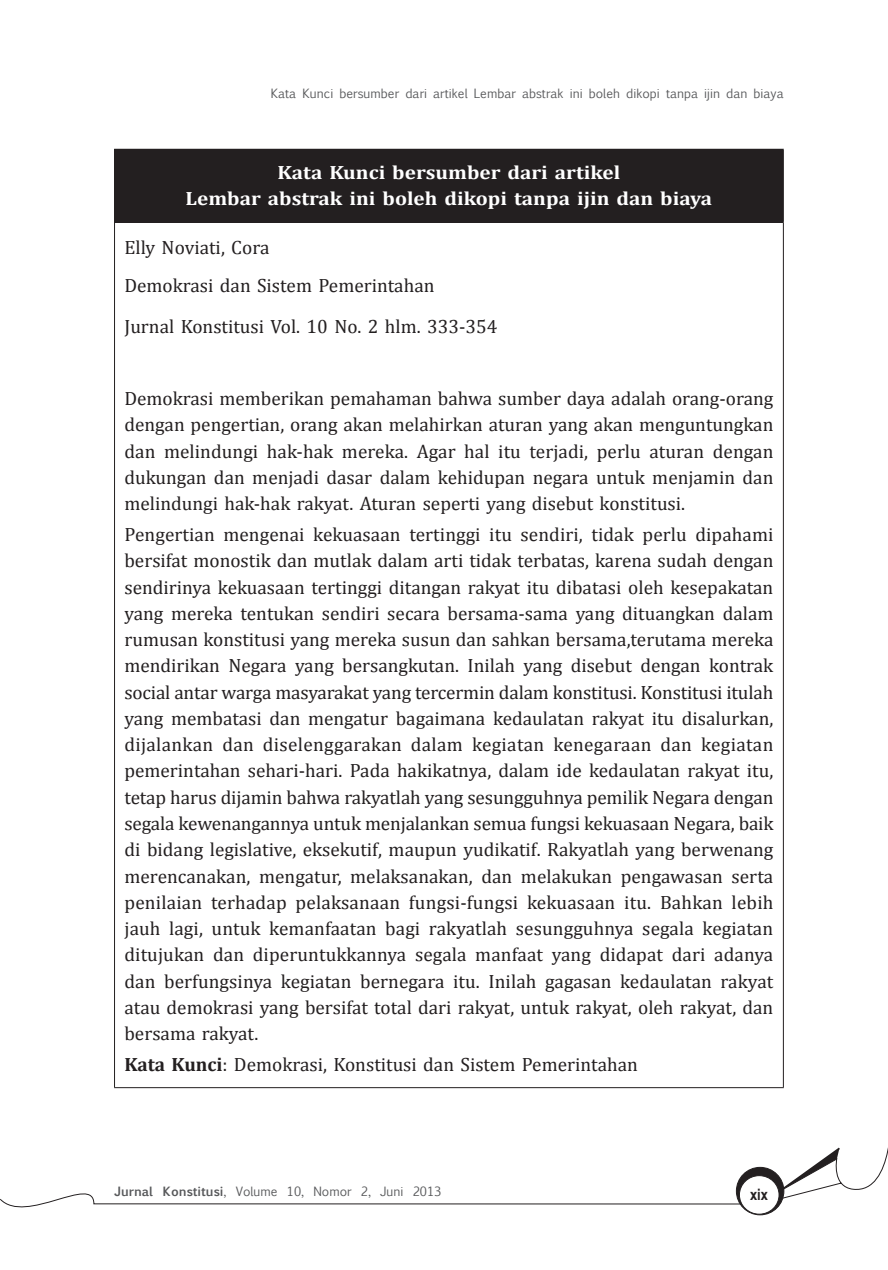
<style>
.page{position:relative;width:888px;height:1270px;background:#fff}
.page>*{position:absolute;margin:0;border:0;box-sizing:border-box;transform-origin:0 0}
.List_Paragraph{font:19.25px/26.2px "Cambria";color:#231f20;text-align:justify}
.No_Spacing{font:700 19.25px "Cambria";color:#fff;scale:1.1 1}
.t1{font:700 15.75px "Arial Narrow";color:#231f20}
.t2{font:12.25px "Euphemia UCAS";color:#57585a}
.s1{font-weight:700}
</style>
<div class="page">
<svg style="left:0;top:1147px;width:888px;height:69px"></svg>
<div style="left:736px;top:1167px;width:48px;height:48px;background:#231f20;border-radius:50%"></div>
<div style="left:736px;top:1167px;width:48px;height:48px;border:1px solid #231f20;border-radius:50%"></div>
<div style="left:739px;top:1176px;width:40px;height:38px;background:#fff;border-radius:50%"></div>
<div style="left:739px;top:1175px;width:40px;height:40px;border:1px solid #231f20;border-radius:50%"></div>
<div style="left:115px;top:149px;width:668px;height:73px;background:#231f20"></div>
<hr style="left:114px;top:149px;width:670px;height:1px;background:#231f20">
<hr style="left:114px;top:150px;width:1px;height:72px;background:#231f20">
<hr style="left:783px;top:150px;width:1px;height:72px;background:#231f20">
<hr style="left:114px;top:222px;width:670px;height:1px;background:#231f20">
<hr style="left:114px;top:223px;width:1px;height:864px;background:#231f20">
<hr style="left:783px;top:223px;width:1px;height:864px;background:#231f20">
<hr style="left:114px;top:1087px;width:670px;height:1px;background:#231f20">
<p class="t2" style="left:271px;top:84px;width:515px">Kata Kunci bersumber dari artikel Lembar abstrak ini boleh dikopi tanpa ijin dan biaya</p>
<p class="No_Spacing" style="left:277px;top:161px;width:313px">Kata Kunci bersumber dari artikel</p>
<p class="No_Spacing" style="left:186px;top:187px;width:480px">Lembar abstrak ini boleh dikopi tanpa ijin dan biaya</p>
<p class="List_Paragraph" style="left:124px;top:234px;width:146px">Elly Noviati, Cora</p>
<p class="List_Paragraph" style="left:124px;top:272px;width:312px">Demokrasi dan Sistem Pemerintahan</p>
<p class="List_Paragraph" style="left:124px;top:313px;width:375px">Jurnal Konstitusi Vol. 10 No. 2 hlm. 333-354</p>
<p class="List_Paragraph" style="left:124px;top:385px;width:650px">Demokrasi memberikan pemahaman bahwa sumber daya adalah orang-orang dengan pengertian, orang akan melahirkan aturan yang akan menguntungkan dan melindungi hak-hak mereka. Agar hal itu terjadi, perlu aturan dengan dukungan dan menjadi dasar dalam kehidupan negara untuk menjamin dan melindungi hak-hak rakyat. Aturan seperti yang disebut konstitusi.</p>
<p class="List_Paragraph" style="left:124px;top:521px;width:651px">Pengertian mengenai kekuasaan tertinggi itu sendiri, tidak perlu dipahami bersifat monostik dan mutlak dalam arti tidak terbatas, karena sudah dengan sendirinya kekuasaan tertinggi ditangan rakyat itu dibatasi oleh kesepakatan yang mereka tentukan sendiri secara bersama-sama yang dituangkan dalam rumusan konstitusi yang mereka susun dan sahkan bersama,terutama mereka mendirikan Negara yang bersangkutan. Inilah yang disebut dengan kontrak social antar warga masyarakat yang tercermin dalam konstitusi. Konstitusi itulah yang membatasi dan mengatur bagaimana kedaulatan rakyat itu disalurkan, dijalankan dan diselenggarakan dalam kegiatan kenegaraan dan kegiatan pemerintahan sehari-hari. Pada hakikatnya, dalam ide kedaulatan rakyat itu, tetap harus dijamin bahwa rakyatlah yang sesungguhnya pemilik Negara dengan segala kewenangannya untuk menjalankan semua fungsi kekuasaan Negara, baik di bidang legislative, eksekutif, maupun yudikatif. Rakyatlah yang berwenang merencanakan, mengatur, melaksanakan, dan melakukan pengawasan serta penilaian terhadap pelaksanaan fungsi-fungsi kekuasaan itu. Bahkan lebih jauh lagi, untuk kemanfaatan bagi rakyatlah sesungguhnya segala kegiatan ditujukan dan diperuntukkannya segala manfaat yang didapat dari adanya dan berfungsinya kegiatan bernegara itu. Inilah gagasan kedaulatan rakyat atau demokrasi yang bersifat total dari rakyat, untuk rakyat, oleh rakyat, dan bersama rakyat.</p>
<p class="List_Paragraph" style="left:124px;top:1051px;width:515px"><span class="s1">Kata Kunci</span>: Demokrasi, Konstitusi dan Sistem Pemerintahan</p>
<p class="t2" style="left:114px;top:1183px;width:329px"><span class="s1">Jurnal Konstitusi</span>, Volume 10, Nomor 2, Juni 2013</p>
<p class="t1" style="left:750px;top:1182px;width:19px">xix</p>
</div>
